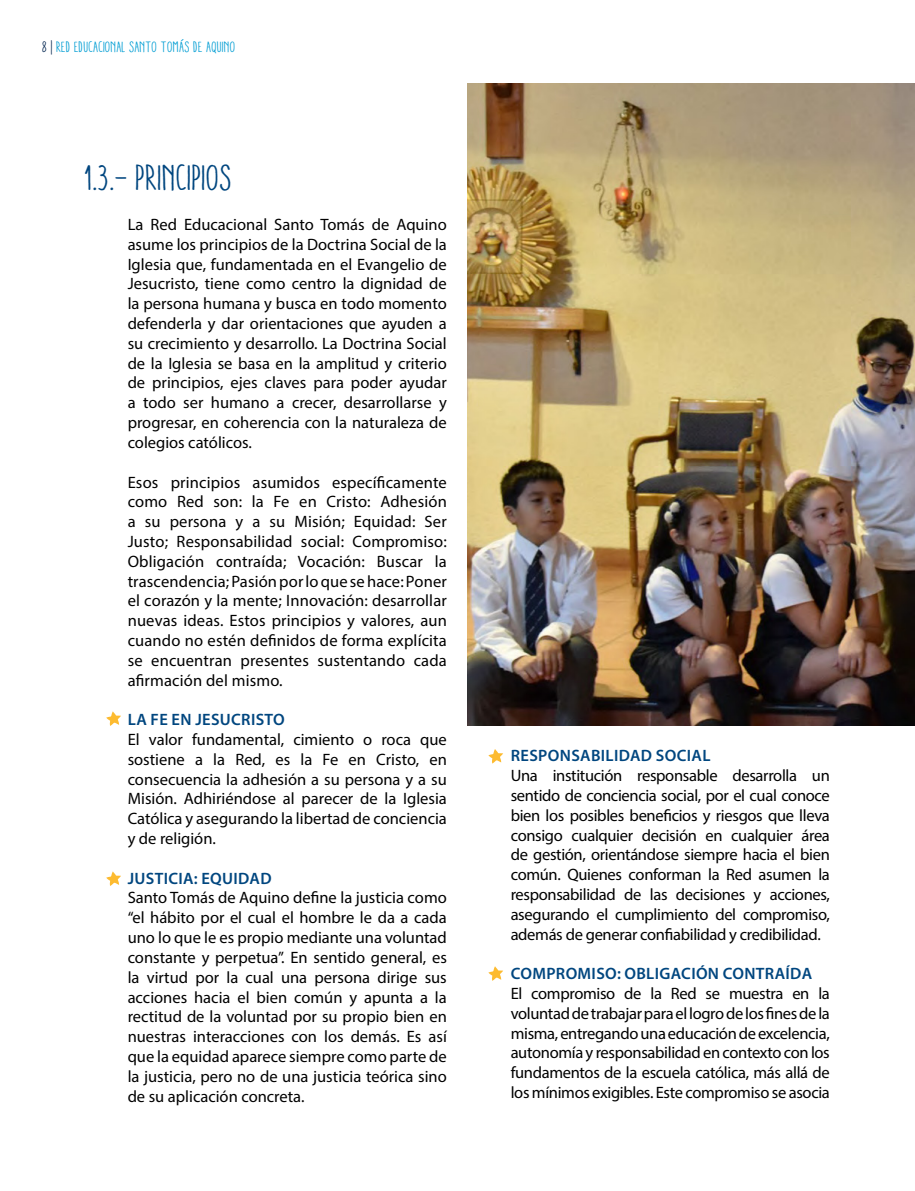
<style>
.page{position:relative;width:915px;height:1191px;background:#fff}
.page>*{position:absolute;margin:0;border:0;box-sizing:border-box;transform-origin:0 0}
.t1{font:condensed 36px "Aracne";color:#00467f}
.t2{font:16.5px/19.8px "Myriad Pro";letter-spacing:-.005em;color:#000}
.t3{font:condensed 15px "Aracne";color:#009dd3}
.s1{color:#00234e}
.s2{font-weight:600;color:#00467f}
</style>
<div class="page">
<img style="left:467px;top:84px;width:447px;height:642px">
<svg style="left:106px;top:711px;width:15px;height:15px"></svg>
<svg style="left:106px;top:871px;width:15px;height:15px"></svg>
<svg style="left:488px;top:749px;width:15px;height:14px"></svg>
<svg style="left:488px;top:966px;width:15px;height:15px"></svg>
<p class="t3" style="left:43px;top:38px;width:194px"><span class="s1">8 |</span> RED EDUCACIONAL SANTO TOMÁS DE AQUINO</p>
<p class="t1" style="left:85px;top:157px;width:149px">1.3.- PRINCIPIOS</p>
<p class="t2" style="left:128px;top:214px;width:320px;text-align:justify">La Red Educacional Santo Tomás de Aquino asume los principios de la Doctrina Social de la Iglesia que, fundamentada en el Evangelio de Jesucristo, tiene como centro la dignidad de la persona humana y busca en todo momento defenderla y dar orientaciones que ayuden a su crecimiento y desarrollo. La Doctrina Social de la Iglesia se basa en la amplitud y criterio de principios, ejes claves para poder ayudar a todo ser humano a crecer, desarrollarse y progresar, en coherencia con la naturaleza de colegios católicos.</p>
<p class="t2" style="left:128px;top:472px;width:320px;text-align:justify">Esos principios asumidos específicamente como Red son: la Fe en Cristo: Adhesión a su persona y a su Misión; Equidad: Ser Justo; Responsabilidad social: Compromiso:<br>Obligación contraída; Vocación: Buscar la trascendencia; Pasión por lo que se hace: Poner el corazón y la mente; Innovación: desarrollar nuevas ideas. Estos principios y valores, aun cuando no estén definidos de forma explícita se encuentran presentes sustentando cada afirmación del mismo.</p>
<p class="t2" style="left:128px;top:709px;width:320px"><span class="s2">LA FE EN JESUCRISTO<br></span>El valor fundamental, cimiento o roca que sostiene a la Red, es la Fe en Cristo, en consecuencia la adhesión a su persona y a su Misión. Adhiriéndose al parecer de la Iglesia Católica y asegurando la libertad de conciencia y de religión.</p>
<p class="t2" style="left:128px;top:868px;width:320px"><span class="s2">JUSTICIA: EQUIDAD<br></span>Santo Tomás de Aquino define la justicia como “el hábito por el cual el hombre le da a cada uno lo que le es propio mediante una voluntad constante y perpetua”. En sentido general, es la virtud por la cual una persona dirige sus acciones hacia el bien común y apunta a la rectitud de la voluntad por su propio bien en nuestras interacciones con los demás. Es así que la equidad aparece siempre como parte de la justicia, pero no de una justicia teórica sino de su aplicación concreta.</p>
<p class="t2" style="left:510px;top:745px;width:320px"><span class="s2">RESPONSABILIDAD SOCIAL<br></span>Una institución responsable desarrolla un sentido de conciencia social, por el cual conoce bien los posibles beneficios y riesgos que lleva consigo cualquier decisión en cualquier área de gestión, orientándose siempre hacia el bien común. Quienes conforman la Red asumen la responsabilidad de las decisiones y acciones, asegurando el cumplimiento del compromiso, además de generar confiabilidad y credibilidad.</p>
<p class="t2" style="left:510px;top:963px;width:320px"><span class="s2">COMPROMISO: OBLIGACIÓN CONTRAÍDA<br></span>El compromiso de la Red se muestra en la voluntad de trabajar para el logro de los fines de la misma, entregando una educación de excelencia, autonomía y responsabilidad en contexto con los fundamentos de la escuela católica, más allá de los mínimos exigibles. Este compromiso se asocia</p>
</div>
